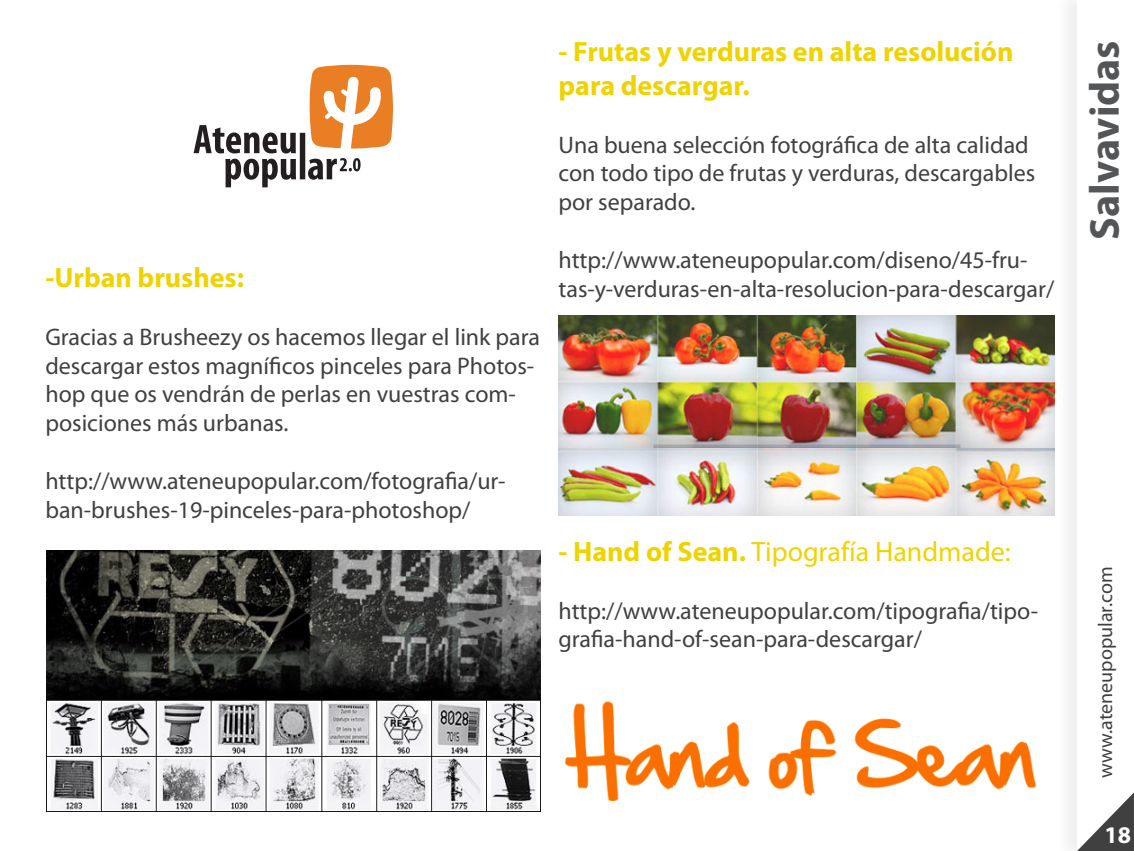
<style>
.page{position:relative;width:1134px;height:851px;background:#fff}
.page>*{position:absolute;margin:0;border:0;box-sizing:border-box;transform-origin:0 0}
.t1{font:700 42px "Myriad Pro";color:#535557}
.t2{font:700 28px/33.6px "Myriad Pro";color:#efd300}
.t3{font:28px "Myriad Pro";color:#efd300}
.t4{font:24px/28.8px "Myriad Pro";color:#404040}
.t5{font:700 24px "Myriad Pro";color:#fff}
.t6{font:20px "Myriad Pro";color:#404040}
.s1{font-weight:700}
</style>
<div class="page">
<div style="left:1055px;top:0;width:79px;height:850px;background:#f7f7f7"></div>
<div style="left:1077px;top:0;width:57px;height:850px;background:#fff"></div>
<svg style="left:1078px;top:792px;width:56px;height:58px"></svg>
<svg style="left:194px;top:65px;width:199px;height:122px"></svg>
<img style="left:565px;top:701px;width:471px;height:101px">
<img style="left:558px;top:315px;width:497px;height:200px">
<img style="left:46px;top:550px;width:494px;height:261px">
<p class="t2" style="left:45px;top:260px;width:200px">-Urban brushes:</p>
<p class="t4" style="left:45px;top:322px;width:496px">Gracias a Brusheezy os hacemos llegar el link para descargar estos magníficos pinceles para Photos&shy;hop que os vendrán de perlas en vuestras com&shy;posiciones más urbanas.</p>
<p class="t4" style="left:45px;top:466px;width:462px">http://www.ateneupopular.com/fotografia/ur&shy;ban-brushes-19-pinceles-para-photoshop/</p>
<p class="t2" style="left:558px;top:34px;width:456px">- Frutas y verduras en alta resolución para descargar.</p>
<p class="t4" style="left:558px;top:130px;width:478px">Una buena selección fotográfica de alta calidad con todo tipo de frutas y verduras, descargables por separado.</p>
<p class="t4" style="left:558px;top:245px;width:497px">http://www.ateneupopular.com/diseno/45-fru&shy;tas-y-verduras-en-alta-resolucion-para-descargar/</p>
<p class="t3" style="left:558px;top:534px;width:454px"><span class="s1">- Hand of Sean.</span> Tipografía Handmade:</p>
<p class="t4" style="left:558px;top:595px;width:481px">http://www.ateneupopular.com/tipografia/tipo&shy;grafia-hand-of-sean-para-descargar/</p>
<h1 class="t1" style="left:1077px;top:240px;width:201px;rotate:-90deg">Salvavidas</h1>
<p class="t6" style="left:1093px;top:777px;width:213px;rotate:-90deg">www.ateneupopular.com</p>
<p class="t5" style="left:1104px;top:819px;width:28px">18</p>
</div>
